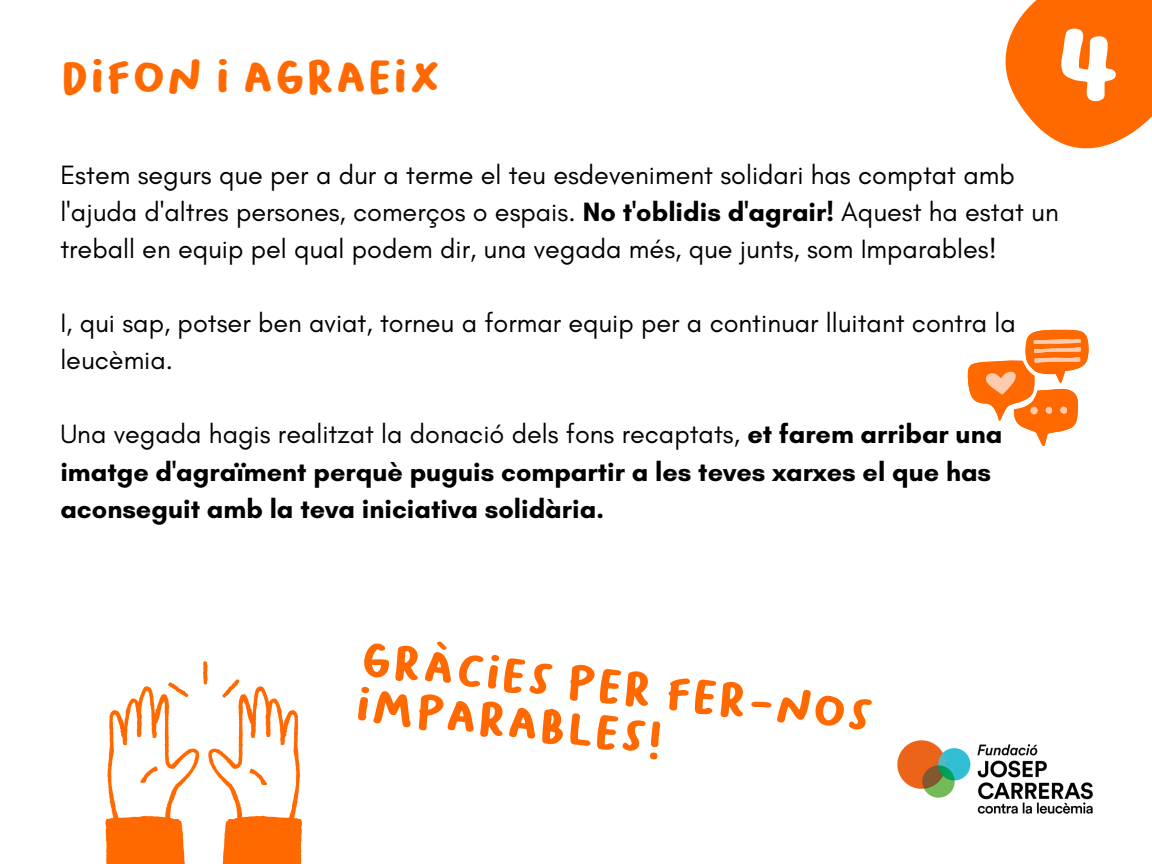
<style>
.page{position:relative;width:1152px;height:864px;background:#fff}
.page>*{position:absolute;margin:0;border:0;box-sizing:border-box;transform-origin:0 0}
.t1{font:115.2px "Bakso Sapi";color:#fff}
.t2{font:48.6px "Bakso Sapi";color:#ff6900}
.t3{font:48px "Bakso Sapi";color:#ff6900}
.t4{font:27px/37.2px "Glacial Indifference";color:#000}
.t5{font:700 27px/37.2px "Glacial Indifference";color:#000}
.s1{font-weight:700}
.s2{font-weight:400}
</style>
<div class="page">
<svg style="left:1005px;top:0;width:147px;height:149px;background:#ff7f25"></svg>
<img style="left:897px;top:740px;width:196px;height:74px">
<svg style="left:968px;top:330px;width:121px;height:116px"></svg>
<svg style="left:105px;top:661px;width:197px;height:203px"></svg>
<p class="t3" style="left:60px;top:48px;width:382px">Difon i agraeix</p>
<p class="t1" style="left:1053px;top:-8px;width:73px">4</p>
<p class="t4" style="left:60px;top:156px;width:1000px">Estem segurs que per a dur a terme el teu esdeveniment solidari has comptat amb l'ajuda d'altres persones, comerços o espais. <span class="s1">No t'oblidis d'agrair!</span> Aquest ha estat un treball en equip pel qual podem dir, una vegada més, que junts, som Imparables!</p>
<p class="t4" style="left:60px;top:304px;width:957px">I, qui sap, potser ben aviat, torneu a formar equip per a continuar lluitant contra la leucèmia.</p>
<p class="t5" style="left:60px;top:415px;width:944px"><span class="s2">Una vegada hagis realitzat la donació dels fons recaptats,</span> et farem arribar una imatge d'agraïment perquè puguis compartir a les teves xarxes el que has aconseguit amb la teva iniciativa solidària.</p>
<p class="t2" style="left:364px;top:631px;width:518px;rotate:6deg">gràcies per fer-nos</p>
<p class="t2" style="left:359px;top:676px;width:311px;rotate:6deg">imparables!</p>
</div>
